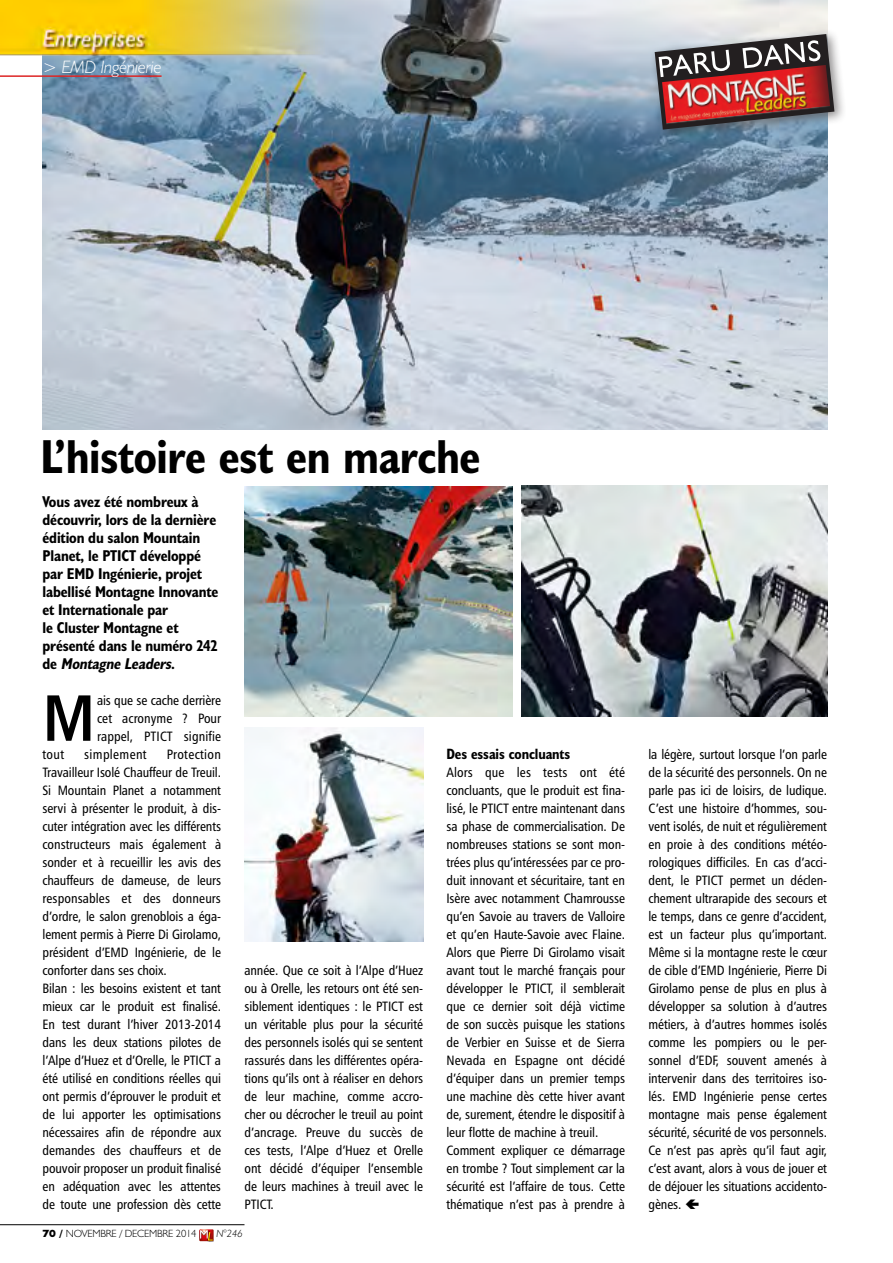
<style>
.page{position:relative;width:893px;height:1263px;background:#fff}
.page>*{position:absolute;margin:0;border:0;box-sizing:border-box;transform-origin:0 0}
.t1{font:65.4px "Humanist 777 BT Bold Condensed B";color:#000}
.t2{font:700 condensed 48px "Humanist 521 BT";letter-spacing:-.01em;color:#000}
.t3{font:italic 300 18px "Humanist 521 BT";letter-spacing:-.01em;color:#fff}
.t4{font:700 condensed 15.75px/18px "Humanist 521 BT";letter-spacing:-.01em;color:#000}
.t5{font:700 condensed 15px "Humanist 521 BT";letter-spacing:-.01em;color:#000}
.t6{font:13.5px/18px "Humanist 777 BT Roman Condensed B";letter-spacing:-.01em;color:#000;text-align:justify}
.t7{font:13.5px "Humanist 777 BT Roman Condensed B";letter-spacing:.025em;color:#000}
.t8{font:300 10.5px "Humanist 521 BT";letter-spacing:-.02em;color:#000}
.t9{font:italic 300 10.5px "Humanist 521 BT";color:#000}
.s1{font-style:italic}
.s2{font-weight:800}
</style>
<div class="page">
<hr style="left:0;top:1224px;width:244px;height:1px;background:#000">
<svg style="left:199px;top:1229px;width:15px;height:12px"></svg>
<img style="left:43px;top:0;width:784px;height:429px">
<hr style="left:0;top:75px;width:162px;height:2px;background:#dd2525">
<img style="left:0;top:0;width:634px;height:55px">
<img style="left:244px;top:486px;width:268px;height:231px">
<img style="left:522px;top:486px;width:305px;height:230px">
<img style="left:244px;top:727px;width:179px;height:214px">
<div style="left:649px;top:29px;width:198px;height:110px;background:#231f20;opacity:.5"></div>
<img style="left:655px;top:34px;width:179px;height:96px">
<h3 class="t3" style="left:43px;top:56px;width:121px">&gt; EMD Ingénierie</h3>
<h2 class="t2" style="left:40px;top:427px;width:442px">L’histoire est en marche</h2>
<p class="t4" style="left:43px;top:492px;width:177px">Vous avez été nombreux à découvrir, lors de la dernière édition du salon Mountain<br>Planet, le PTICT développé par EMD Ingénierie, projet labellisé Montagne Innovante et Internationale par<br>le Cluster Montagne et présenté dans le numéro 242 d e <span class="s1">Montagne Leaders</span>.</p>
<h1 class="t1" style="left:43px;top:677px;width:54px">M</h1>
<p class="t6" style="left:97px;top:691px;width:126px">ais que se cache derrière cet acronyme ? Pour rappel, PTICT signifie</p>
<p class="t6" style="left:43px;top:745px;width:23px">tout</p>
<p class="t7" style="left:84px;top:746px;width:64px">simplement</p>
<p class="t5" style="left:446px;top:744px;width:125px">Des essais concluants</p>
<p class="t6" style="left:446px;top:763px;width:180px;text-align:left">Alors que les tests ont été concluants, que le produit est fina&shy;lisé, le PTICT entre maintenant dans sa phase de commercialisation. De nombreuses stations se sont mon&shy;trées plus qu’intéressées par ce pro&shy;duit innovant et sécuritaire, tant en Isère avec notamment Chamrousse qu’en Savoie au travers de Valloire et qu’en Haute-Savoie avec Flaine.<br>Alors que Pierre Di Girolamo visait avant tout le marché français pour développer le PTICT, il semblerait que ce dernier soit déjà victime de son succès puisque les stations de Verbier en Suisse et de Sierra Nevada en Espagne ont décidé d’équiper dans un premier temps une machine dès cette hiver avant de, surement, étendre le dispositif à leur flotte de machine à treuil.<br>Comment expliquer ce démarrage en trombe ? Tout simplement car la sécurité est l’affaire de tous. Cette thématique n’est pas à prendre à</p>
<p class="t6" style="left:43px;top:745px;width:180px;text-align:left;text-indent:124px">Protection Travailleur Isolé Chauffeur de Treuil.<br>Si Mountain Planet a notamment servi à présenter le produit, à dis&shy;cuter intégration avec les différents constructeurs mais également à sonder et à recueillir les avis des chauffeurs de dameuse, de leurs responsables et des donneurs d’ordre, le salon grenoblois a éga&shy;lement permis à Pierre Di Girolamo, président d’EMD Ingénierie, de le conforter dans ses choix.<br>Bilan : les besoins existent et tant mieux car le produit est finalisé.<br>En test durant l’hiver 2013-2014 dans les deux stations pilotes de l’Alpe d’Huez et d’Orelle, le PTICT a été utilisé en conditions réelles qui ont permis d’éprouver le produit et de lui apporter les optimisations nécessaires afin de répondre aux demandes des chauffeurs et de pouvoir proposer un produit finalisé en adéquation avec les attentes de toute une profession dès cette</p>
<p class="t6" style="left:244px;top:961px;width:180px">année. Que ce soit à l’Alpe d’Huez ou à Orelle, les retours ont été sen&shy;siblement identiques : le PTICT est un véritable plus pour la sécurité des personnels isolés qui se sentent rassurés dans les différentes opéra&shy;tions qu’ils ont à réaliser en dehors de leur machine, comme accro&shy;cher ou décrocher le treuil au point d’ancrage. Preuve du succès de ces tests, l’Alpe d’Huez et Orelle ont décidé d’équiper l’ensemble de leurs machines à treuil avec le PTICT.</p>
<p class="t8" style="left:43px;top:1227px;width:155px"><span class="s2">70 /</span> NOVEMBRE / DECEMBRE 2014</p>
<p class="t9" style="left:216px;top:1227px;width:28px">N°246</p>
<p class="t6" style="left:648px;top:745px;width:180px">la légère, surtout lorsque l’on parle de la sécurité des personnels. On ne parle pas ici de loisirs, de ludique.<br>C’est une histoire d’hommes, sou&shy;vent isolés, de nuit et régulièrement en proie à des conditions météo&shy;rologiques difficiles. En cas d’acci&shy;dent, le PTICT permet un déclen&shy;chement ultrarapide des secours et le temps, dans ce genre d’accident, est un facteur plus qu’important.<br>Même si la montagne reste le cœur de cible d’EMD Ingénierie, Pierre Di Girolamo pense de plus en plus à développer sa solution à d’autres métiers, à d’autres hommes isolés comme les pompiers ou le per&shy;sonnel d’EDF, souvent amenés à intervenir dans des territoires iso&shy;lés. EMD Ingénierie pense certes montagne mais pense également sécurité, sécurité de vos personnels.<br>Ce n’est pas après qu’il faut agir, c’est avant, alors à vous de jouer et de déjouer les situations accidento&shy;gènes.</p>
</div>
